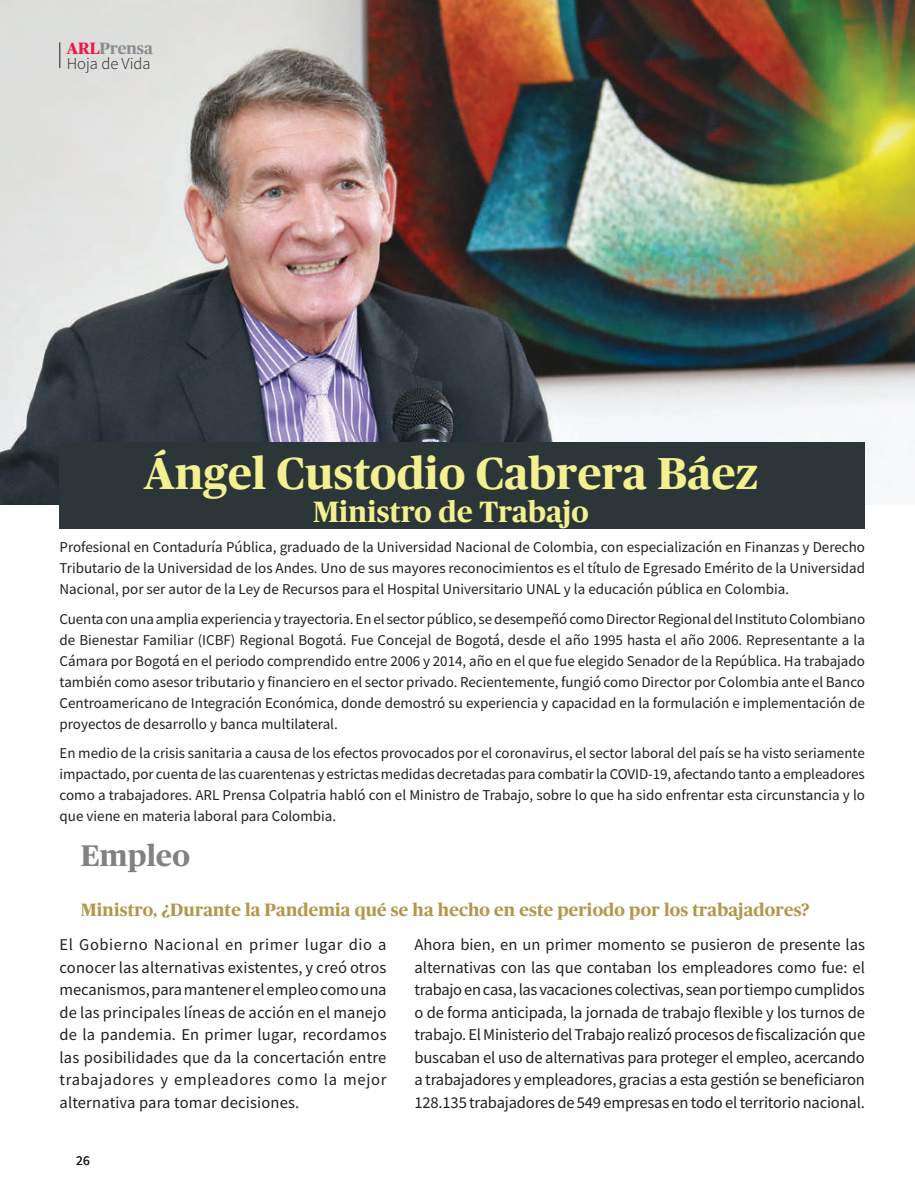
<style>
.page{position:relative;width:915px;height:1191px;background:#fff}
.page>*{position:absolute;margin:0;border:0;box-sizing:border-box;transform-origin:0 0}
.t1{font:700 45px "Publico Headline";letter-spacing:.01em;color:#f2f090}
.t2{font:700 30px "Publico Headline";letter-spacing:.01em;color:#7f8182}
.t3{font:700 29.55px "Publico Headline";letter-spacing:.01em;color:#f2f090}
.t4{font:700 18px "Publico Headline";letter-spacing:.01em;color:#b3974b}
.t5{font:16.5px/22.5px "Source Sans Pro";letter-spacing:-.01em;color:#231f20;text-align:justify}
.t6{font:300 16.5px "Source Sans Pro";color:#231f20}
.t7{font:700 16.5px "Publico Headline";color:#8a8c8f}
.t8{font:15px/21px "Source Sans Pro";color:#231f20;text-align:justify}
.t9{font:13.5px "Source Sans Pro";color:#231f20}
.s1{color:#ed1845}
</style>
<div class="page">
<img style="left:0;top:0;width:914px;height:504px">
<svg style="left:59px;top:42px;width:1px;height:26px"></svg>
<div style="left:60px;top:442px;width:804px;height:86px;background:#2c3638"></div>
<p class="t7" style="left:67px;top:37px;width:88px"><span class="s1">ARL</span>Prensa</p>
<p class="t6" style="left:67px;top:54px;width:85px">Hoja de Vida</p>
<h1 class="t1" style="left:144px;top:441px;width:615px">Ángel Custodio Cabrera Báez</h1>
<h3 class="t3" style="left:313px;top:490px;width:277px">Ministro de Trabajo</h3>
<p class="t8" style="left:60px;top:536px;width:806px">Profesional en Contaduría Pública, graduado de la Universidad Nacional de Colombia, con especialización en Finanzas y Derecho Tributario de la Universidad de los Andes. Uno de sus mayores reconocimientos es el título de Egresado Emérito de la Universidad Nacional, por ser autor de la Ley de Recursos para el Hospital Universitario UNAL y la educación pública en Colombia.</p>
<p class="t8" style="left:60px;top:608px;width:806px">Cuenta con una amplia experiencia y trayectoria. En el sector público, se desempeñó como Director Regional del Instituto Colombiano de Bienestar Familiar (ICBF) Regional Bogotá. Fue Concejal de Bogotá, desde el año 1995 hasta el año 2006. Representante a la Cámara por Bogotá en el periodo comprendido entre 2006 y 2014, año en el que fue elegido Senador de la República. Ha trabajado también como asesor tributario y financiero en el sector privado. Recientemente, fungió como Director por Colombia ante el Banco Centroamericano de Integración Económica, donde demostró su experiencia y capacidad en la formulación e implementación de proyectos de desarrollo y banca multilateral.</p>
<p class="t8" style="left:60px;top:742px;width:806px">En medio de la crisis sanitaria a causa de los efectos provocados por el coronavirus, el sector laboral del país se ha visto seriamente impactado, por cuenta de las cuarentenas y estrictas medidas decretadas para combatir la COVID-19, afectando tanto a empleadores como a trabajadores. ARL Prensa Colpatria habló con el Ministro de Trabajo, sobre lo que ha sido enfrentar esta circunstancia y lo que viene en materia laboral para Colombia.</p>
<h2 class="t2" style="left:81px;top:834px;width:110px">Empleo</h2>
<p class="t4" style="left:81px;top:897px;width:730px">Ministro, ¿Durante la Pandemia qué se ha hecho en este periodo por los trabajadores?</p>
<p class="t5" style="left:60px;top:933px;width:328px">El Gobierno Nacional en primer lugar dio a conocer las alternativas existentes, y creó otros mecanismos, para mantener el empleo como una de las principales líneas de acción en el manejo de la pandemia. En primer lugar, recordamos las posibilidades que da la concertación entre trabajadores y empleadores como la mejor alternativa para tomar decisiones.</p>
<p class="t9" style="left:76px;top:1152px;width:15px">26</p>
<p class="t5" style="left:414px;top:933px;width:452px">Ahora bien, en un primer momento se pusieron de presente las alternativas con las que contaban los empleadores como fue: el trabajo en casa, las vacaciones colectivas, sean por tiempo cumplidos o de forma anticipada, la jornada de trabajo flexible y los turnos de trabajo. El Ministerio del Trabajo realizó procesos de fiscalización que buscaban el uso de alternativas para proteger el empleo, acercando a trabajadores y empleadores, gracias a esta gestión se beneficiaron 128.135 trabajadores de 549 empresas en todo el territorio nacional.</p>
</div>
